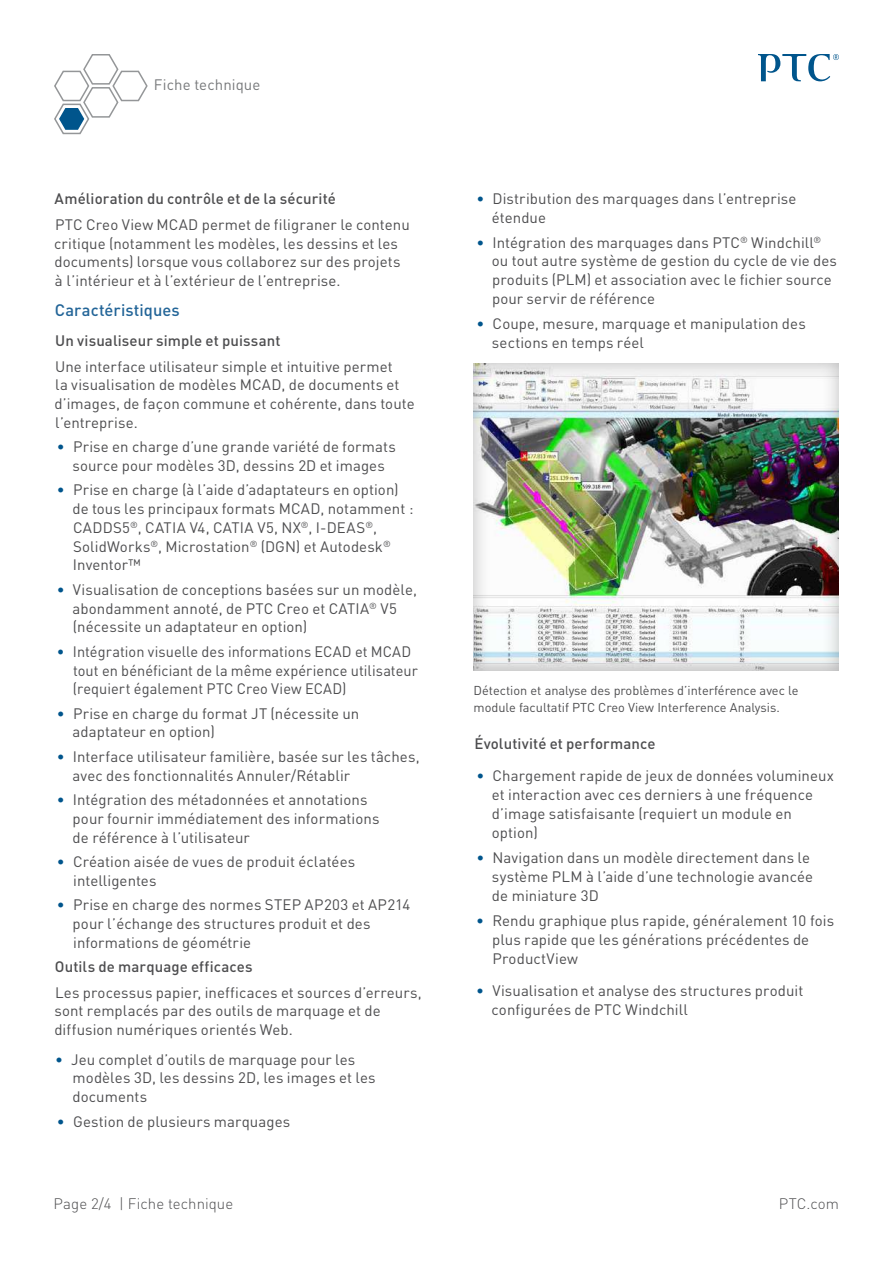
<style>
.page{position:relative;width:893px;height:1263px;background:#fff}
.page>*{position:absolute;margin:0;border:0;box-sizing:border-box;transform-origin:0 0}
.t1{font:500 16.5px "DIN Pro";color:#236598}
.t2{font:15px/18.8px "DIN Pro";letter-spacing:.005em;color:#4d4d4f}
.t3{font:500 15px "DIN Pro";letter-spacing:.005em;color:#4d4d4f}
.t4{font:300 15px "DIN Pro";letter-spacing:.005em;color:#4d4d4f}
.t5{font:15px "DIN Pro";letter-spacing:.005em;color:#77797b}
.t6{font:12.75px/16.5px "DIN Pro";color:#4d4d4f}
.s1{color:#00558c}
</style>
<div class="page">
<svg style="left:758px;top:54px;width:81px;height:28px"></svg>
<svg style="left:54px;top:54px;width:94px;height:81px"></svg>
<div style="left:472px;top:362px;width:367px;height:309px;background:#4d4d4f;opacity:.4"></div>
<p class="t5" style="left:154px;top:73px;width:108px">Fiche technique</p>
<p class="t3" style="left:55px;top:187px;width:283px">Amélioration du contrôle et de la sécurité</p>
<p class="t2" style="left:54px;top:214px;width:357px">PTC Creo View MCAD permet de filigraner le contenu critique (notamment les modèles, les dessins et les documents) lorsque vous collaborez sur des projets à l’intérieur et à l’extérieur de l’entreprise.</p>
<p class="t1" style="left:55px;top:297px;width:126px">Caractéristiques</p>
<p class="t3" style="left:55px;top:328px;width:227px">Un visualiseur simple et puissant</p>
<p class="t2" style="left:54px;top:355px;width:362px">Une interface utilisateur simple et intuitive permet<br>la visualisation de modèles MCAD, de documents et d’images, de façon commune et cohérente, dans toute l’entreprise.</p>
<p class="t2" style="left:57px;top:436px;width:340px;text-align:center"><span class="s1">•</span> Prise en charge d’une grande variété de formats source pour modèles 3D, dessins 2D et images</p>
<p class="t2" style="left:72px;top:479px;width:343px;text-indent:-16px"><span class="s1">•</span> Prise en charge (à l’aide d’adaptateurs en option) de tous les principaux formats MCAD, notamment :<br>CADDS5<sup>®</sup>, CATIA V4, CATIA V5, NX<sup>®</sup>, I-DEAS<sup>®</sup>, SolidWorks<sup>®</sup>, Microstation<sup>®</sup> (DGN) et Autodesk<sup>® </sup>Inventor™</p>
<p class="t2" style="left:73px;top:578px;width:346px;text-indent:-16px"><span class="s1">•</span> Visualisation de conceptions basées sur un modèle, abondamment annoté, de PTC Creo et CATIA<sup>®</sup> V5 (nécessite un adaptateur en option)</p>
<p class="t2" style="left:73px;top:640px;width:346px;text-indent:-16px"><span class="s1">•</span> Intégration visuelle des informations ECAD et MCAD tout en bénéficiant de la même expérience utilisateur (requiert également PTC Creo View ECAD)</p>
<p class="t2" style="left:73px;top:702px;width:288px;text-indent:-16px"><span class="s1">•</span> Prise en charge du format JT (nécessite un adaptateur en option)</p>
<p class="t2" style="left:73px;top:746px;width:349px;text-indent:-16px"><span class="s1">•</span> Interface utilisateur familière, basée sur les tâches, avec des fonctionnalités Annuler/Rétablir</p>
<p class="t2" style="left:72px;top:789px;width:309px;text-indent:-16px"><span class="s1">•</span> Intégration des métadonnées et annotations pour fournir immédiatement des informations de référence à l’utilisateur</p>
<p class="t2" style="left:73px;top:851px;width:284px;text-indent:-16px"><span class="s1">•</span> Création aisée de vues de produit éclatées intelligentes</p>
<p class="t2" style="left:73px;top:894px;width:339px;text-indent:-16px"><span class="s1">•</span> Prise en charge des normes STEP AP203 et AP214 pour l’échange des structures produit et des informations de géométrie</p>
<p class="t3" style="left:55px;top:954px;width:199px">Outils de marquage efficaces</p>
<p class="t2" style="left:54px;top:981px;width:369px">Les processus papier, inefficaces et sources d’erreurs, sont remplacés par des outils de marquage et de diffusion numériques orientés Web.</p>
<p class="t2" style="left:72px;top:1048px;width:305px;text-indent:-17px"><span class="s1">•</span> Jeu complet d’outils de marquage pour les modèles 3D, les dessins 2D, les images et les documents</p>
<p class="t2" style="left:57px;top:1110px;width:235px"><span class="s1">•</span> Gestion de plusieurs marquages</p>
<p class="t2" style="left:492px;top:188px;width:306px;text-indent:-16px"><span class="s1">•</span> Distribution des marquages dans l’entreprise étendue</p>
<p class="t2" style="left:492px;top:231px;width:347px;text-indent:-16px"><span class="s1">•</span> Intégration des marquages dans PTC<sup>®</sup> Windchill<sup>® </sup>ou tout autre système de gestion du cycle de vie des produits (PLM) et association avec le fichier source pour servir de référence</p>
<p class="t2" style="left:492px;top:313px;width:315px;text-indent:-15px"><span class="s1">•</span> Coupe, mesure, marquage et manipulation des sections en temps réel</p>
<p class="t6" style="left:473px;top:681px;width:326px">Détection et analyse des problèmes d’interférence avec le module facultatif PTC Creo View Interference Analysis.</p>
<p class="t3" style="left:475px;top:732px;width:182px">Évolutivité et performance</p>
<p class="t2" style="left:492px;top:765px;width:343px;text-indent:-15px"><span class="s1">•</span> Chargement rapide de jeux de données volumineux et interaction avec ces derniers à une fréquence d’image satisfaisante (requiert un module en option)</p>
<p class="t2" style="left:492px;top:847px;width:323px;text-indent:-16px"><span class="s1">•</span> Navigation dans un modèle directement dans le système PLM à l’aide d’une technologie avancée de miniature 3D</p>
<p class="t2" style="left:492px;top:910px;width:344px;text-indent:-16px"><span class="s1">•</span> Rendu graphique plus rapide, généralement 10 fois plus rapide que les générations précédentes de<br>ProductView</p>
<p class="t2" style="left:492px;top:980px;width:313px;text-indent:-15px"><span class="s1">•</span> Visualisation et analyse des structures produit configurées de PTC Windchill</p>
<p class="t4" style="left:53px;top:1192px;width:181px">Page 2/4 | Fiche technique</p>
<p class="t4" style="left:779px;top:1192px;width:62px">PTC.com</p>
</div>
